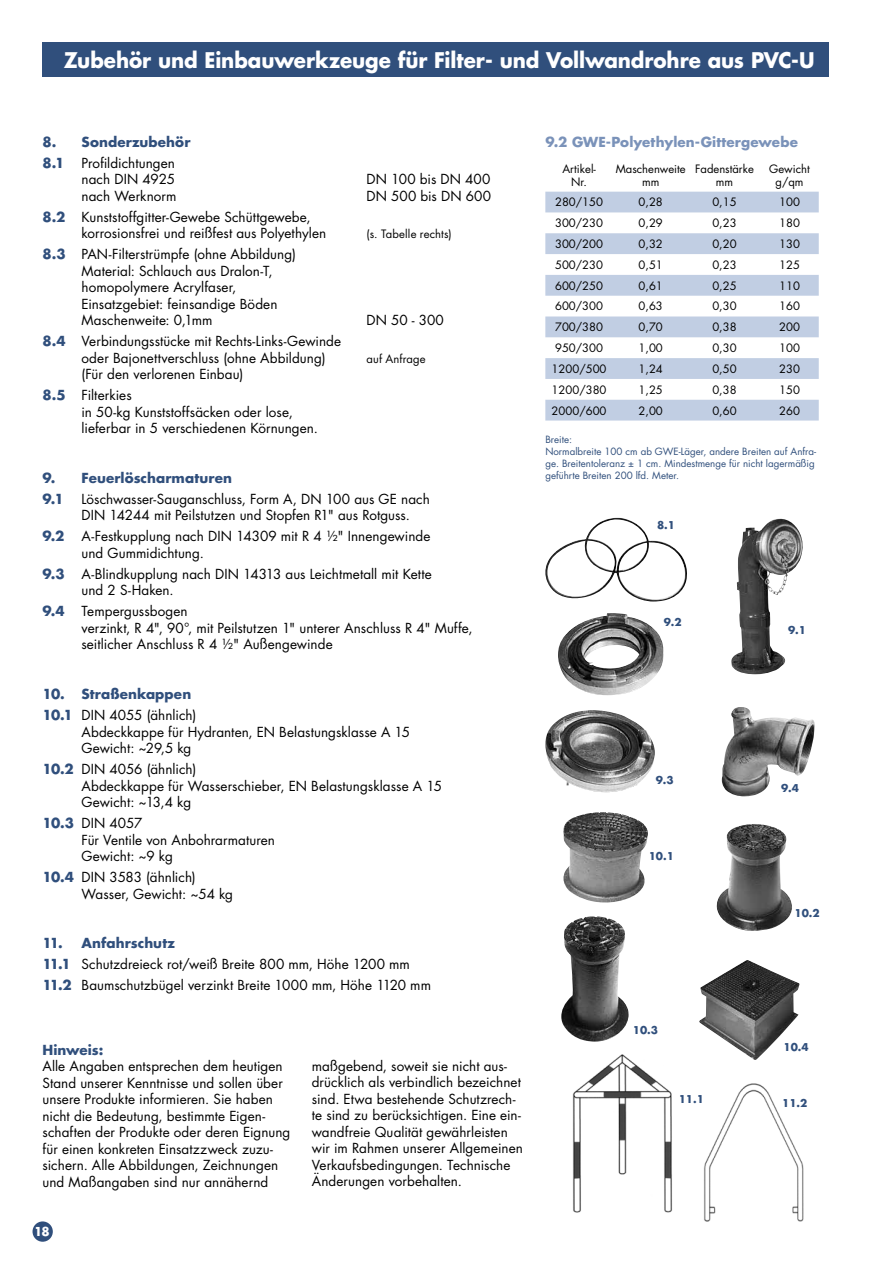
<style>
.page{position:relative;width:893px;height:1263px;background:#fff}
.page>*{position:absolute;margin:0;border:0;box-sizing:border-box;transform-origin:0 0}
.t1{font:700 21px "Futura";letter-spacing:-.005em;color:#fff;scale:.95 1}
.t2{font:13.5px/16.5px "Futura";letter-spacing:.005em;color:#000}
.t3{font:700 13.5px/21px "Futura";letter-spacing:.01em;color:#304f7c}
.t4{font:700 13.5px "Futura";letter-spacing:.01em;color:#7a92b9}
.t5{font:700 12px "Futura";color:#fff}
.t6{font:11.25px/13.5px "Futura";color:#000;text-align:center}
.t7{font:700 10.5px "Futura";color:#304f7c}
.t8{font:9.75px/12px "Futura";color:#304f7c}
.s1{font-weight:700;color:#304f7c}
.s2{font-weight:400;color:#000}
</style>
<div class="page">
<div style="left:33px;top:1221px;width:20px;height:21px;background:#304f7c;border-radius:50%"></div>
<div style="left:43px;top:43px;width:786px;height:34px;background:#304f7c"></div>
<svg style="left:545px;top:192px;width:274px;height:229px;fill:#c1cee3"></svg>
<img style="left:545px;top:518px;width:142px;height:83px">
<img style="left:731px;top:519px;width:72px;height:155px">
<img style="left:558px;top:613px;width:106px;height:82px">
<img style="left:545px;top:710px;width:110px;height:82px">
<img style="left:722px;top:707px;width:93px;height:89px">
<img style="left:563px;top:812px;width:85px;height:91px">
<img style="left:716px;top:824px;width:76px;height:107px">
<img style="left:561px;top:916px;width:68px;height:125px">
<img style="left:699px;top:960px;width:100px;height:100px">
<img style="left:704px;top:1083px;width:100px;height:139px">
<img style="left:572px;top:1054px;width:100px;height:159px">
<h1 class="t1" style="left:64px;top:45px;width:792px">Zubehör und Einbauwerkzeuge für Filter- und Vollwandrohre aus PVC-U</h1>
<p class="t3" style="left:43px;top:131px;width:149px">8. Sonderzubehör<br>8.1</p>
<p class="t2" style="left:82px;top:154px;width:95px">Profildichtungen nach DIN 4925</p>
<p class="t2" style="left:367px;top:171px;width:125px">DN 100 bis DN 400</p>
<p class="t2" style="left:82px;top:187px;width:97px">nach Werknorm</p>
<p class="t2" style="left:367px;top:187px;width:126px">DN 500 bis DN 600</p>
<p class="t2" style="left:82px;top:208px;width:246px;text-indent:-39px"><span class="s1">8.2</span> Kunststoffgitter-Gewebe Schüttgewebe, korrosionsfrei und reißfest aus Polyethylen</p>
<p class="t6" style="left:367px;top:227px;width:87px">(s. Tabelle rechts)</p>
<p class="t2" style="left:82px;top:246px;width:216px;text-indent:-39px"><span class="s1">8.3</span> PAN-Filterstrümpfe (ohne Abbildung)<br>Material: Schlauch aus Dralon-T, homopolymere Acrylfaser,<br>Einsatzgebiet: feinsandige Böden<br>Maschenweite: 0,1mm</p>
<p class="t2" style="left:367px;top:312px;width:79px">DN 50 - 300</p>
<p class="t2" style="left:82px;top:333px;width:261px;text-indent:-39px"><span class="s1">8.4</span> Verbindungsstücke mit Rechts-Links-Gewinde oder Bajonettverschluss (ohne Abbildung)</p>
<p class="t6" style="left:367px;top:352px;width:61px">auf Anfrage</p>
<p class="t2" style="left:43px;top:364px;width:202px;line-height:21px;text-indent:39px">(Für den verlorenen Einbau)<br><span class="s1">8.5</span> Filterkies</p>
<p class="t2" style="left:82px;top:403px;width:238px">in 50-kg Kunststoffsäcken oder lose, lieferbar in 5 verschiedenen Körnungen.</p>
<p class="t3" style="left:43px;top:467px;width:191px">9. Feuerlöscharmaturen<br>9.1</p>
<p class="t2" style="left:82px;top:491px;width:350px">Löschwasser-Sauganschluss, Form A, DN 100 aus GE nach<br>DIN 14244 mit Peilstutzen und Stopfen R1" aus Rotguss.</p>
<p class="t3" style="left:43px;top:525px;width:24px">9.2</p>
<p class="t2" style="left:82px;top:528px;width:350px">A-Festkupplung nach DIN 14309 mit R 4 ½" Innengewinde und Gummidichtung.</p>
<p class="t2" style="left:81px;top:566px;width:352px;text-indent:-39px"><span class="s1">9.3</span> A-Blindkupplung nach DIN 14313 aus Leichtmetall mit Kette und 2 S-Haken.</p>
<p class="t2" style="left:81px;top:603px;width:393px;text-indent:-39px"><span class="s1">9.4</span> Tempergussbogen<br>verzinkt, R 4", 90°, mit Peilstutzen 1" unterer Anschluss R 4" Muffe, seitlicher Anschluss R 4 ½" Außengewinde</p>
<p class="t3" style="left:42px;top:683px;width:155px">10. Straßenkappen<br>10.1 <span class="s2">DIN 4055 (ähnlich)</span></p>
<p class="t2" style="left:81px;top:723px;width:330px">Abdeckkappe für Hydranten, EN Belastungsklasse A 15<br>Gewicht: ~29,5 kg</p>
<p class="t2" style="left:81px;top:761px;width:362px;text-indent:-39px"><span class="s1">10.2</span> DIN 4056 (ähnlich)<br>Abdeckkappe für Wasserschieber, EN Belastungsklasse A 15<br>Gewicht: ~13,4 kg</p>
<p class="t2" style="left:81px;top:815px;width:195px;text-indent:-39px"><span class="s1">10.3</span> DIN 4057<br>Für Ventile von Anbohrarmaturen<br>Gewicht: ~9 kg</p>
<p class="t2" style="left:81px;top:869px;width:153px;text-indent:-39px"><span class="s1">10.4</span> DIN 3583 (ähnlich)<br>Wasser, Gewicht: ~54 kg</p>
<p class="t2" style="left:42px;top:932px;width:390px;line-height:21px"><span class="s1">11. Anfahrschutz<br>11.1</span> Schutzdreieck rot/weiß Breite 800 mm, Höhe 1200 mm<br><span class="s1">11.2</span> Baumschutzbügel verzinkt Breite 1000 mm, Höhe 1120 mm</p>
<p class="t3" style="left:42px;top:1039px;width:62px">Hinweis:</p>
<p class="t2" style="left:42px;top:1058px;width:249px">Alle Angaben entsprechen dem heutigen Stand unserer Kenntnisse und sollen über unsere Produkte informieren. Sie haben nicht die Bedeutung, bestimmte Eigen&shy;schaften der Produkte oder deren Eignung für einen konkreten Einsatzzweck zuzu&shy;sichern. Alle Abbildungen, Zeichnungen und Maßangaben sind nur annähernd</p>
<p class="t2" style="left:312px;top:1057px;width:213px">maßgebend, soweit sie nicht aus&shy;drücklich als verbindlich bezeichnet sind. Etwa bestehende Schutzrech&shy;te sind zu berücksichtigen. Eine ein&shy;wandfreie Qualität gewährleisten wir im Rahmen unserer Allgemeinen Verkaufsbedingungen. Technische Änderungen vorbehalten.</p>
<p class="t5" style="left:34px;top:1223px;width:17px">18</p>
<p class="t4" style="left:545px;top:132px;width:254px">9.2 GWE-Polyethylen-Gittergewebe</p>
<p class="t6" style="left:562px;top:162px;width:35px">Artikel-<br>Nr.</p>
<p class="t6" style="left:616px;top:162px;width:72px">Maschenweite mm</p>
<p class="t6" style="left:695px;top:162px;width:60px">Fadenstärke mm</p>
<p class="t6" style="left:769px;top:162px;width:42px">Gewicht g/qm</p>
<p class="t6" style="left:555px;top:195px;width:49px">280/150</p>
<p class="t6" style="left:639px;top:195px;width:26px">0,28</p>
<p class="t6" style="left:712px;top:195px;width:26px">0,15</p>
<p class="t6" style="left:779px;top:195px;width:22px">100</p>
<p class="t6" style="left:555px;top:216px;width:49px">300/230</p>
<p class="t6" style="left:639px;top:216px;width:26px">0,29</p>
<p class="t6" style="left:712px;top:216px;width:26px">0,23</p>
<p class="t6" style="left:779px;top:216px;width:22px">180</p>
<p class="t6" style="left:555px;top:237px;width:49px">300/200</p>
<p class="t6" style="left:639px;top:237px;width:26px">0,32</p>
<p class="t6" style="left:712px;top:237px;width:26px">0,20</p>
<p class="t6" style="left:779px;top:237px;width:22px">130</p>
<p class="t6" style="left:555px;top:258px;width:49px">500/230</p>
<p class="t6" style="left:639px;top:258px;width:26px">0,51</p>
<p class="t6" style="left:712px;top:258px;width:26px">0,23</p>
<p class="t6" style="left:779px;top:258px;width:22px">125</p>
<p class="t6" style="left:555px;top:279px;width:49px">600/250</p>
<p class="t6" style="left:639px;top:279px;width:26px">0,61</p>
<p class="t6" style="left:712px;top:279px;width:26px">0,25</p>
<p class="t6" style="left:779px;top:279px;width:22px">110</p>
<p class="t6" style="left:555px;top:299px;width:49px">600/300</p>
<p class="t6" style="left:639px;top:299px;width:26px">0,63</p>
<p class="t6" style="left:712px;top:299px;width:26px">0,30</p>
<p class="t6" style="left:779px;top:299px;width:22px">160</p>
<p class="t6" style="left:555px;top:320px;width:49px">700/380</p>
<p class="t6" style="left:639px;top:320px;width:26px">0,70</p>
<p class="t6" style="left:712px;top:320px;width:26px">0,38</p>
<p class="t6" style="left:779px;top:320px;width:22px">200</p>
<p class="t6" style="left:555px;top:341px;width:49px">950/300</p>
<p class="t6" style="left:639px;top:341px;width:26px">1,00</p>
<p class="t6" style="left:712px;top:341px;width:26px">0,30</p>
<p class="t6" style="left:779px;top:341px;width:22px">100</p>
<p class="t6" style="left:552px;top:362px;width:56px">1200/500</p>
<p class="t6" style="left:639px;top:362px;width:26px">1,24</p>
<p class="t6" style="left:712px;top:362px;width:26px">0,50</p>
<p class="t6" style="left:779px;top:362px;width:22px">230</p>
<p class="t6" style="left:552px;top:383px;width:56px">1200/380</p>
<p class="t6" style="left:639px;top:383px;width:26px">1,25</p>
<p class="t6" style="left:712px;top:383px;width:26px">0,38</p>
<p class="t6" style="left:779px;top:383px;width:22px">150</p>
<p class="t6" style="left:552px;top:403px;width:56px">2000/600</p>
<p class="t6" style="left:639px;top:403px;width:26px">2,00</p>
<p class="t6" style="left:712px;top:403px;width:26px">0,60</p>
<p class="t6" style="left:779px;top:403px;width:22px">260</p>
<p class="t8" style="left:545px;top:433px;width:272px">Breite:<br>Normalbreite 100 cm ab GWE-Läger, andere Breiten auf Anfra&shy;ge. Breitentoleranz ± 1 cm. Mindestmenge für nicht lagermäßig geführte Breiten 200 lfd. Meter.</p>
<p class="t7" style="left:657px;top:517px;width:20px">8.1</p>
<p class="t7" style="left:664px;top:615px;width:20px">9.2</p>
<p class="t7" style="left:656px;top:772px;width:20px">9.3</p>
<p class="t7" style="left:649px;top:848px;width:27px">10.1</p>
<p class="t7" style="left:633px;top:1023px;width:27px">10.3</p>
<p class="t7" style="left:788px;top:623px;width:20px">9.1</p>
<p class="t7" style="left:781px;top:781px;width:20px">9.4</p>
<p class="t7" style="left:794px;top:906px;width:27px">10.2</p>
<p class="t7" style="left:783px;top:1040px;width:27px">10.4</p>
<p class="t7" style="left:679px;top:1092px;width:27px">11.1</p>
<p class="t7" style="left:782px;top:1095px;width:27px">11.2</p>
</div>
